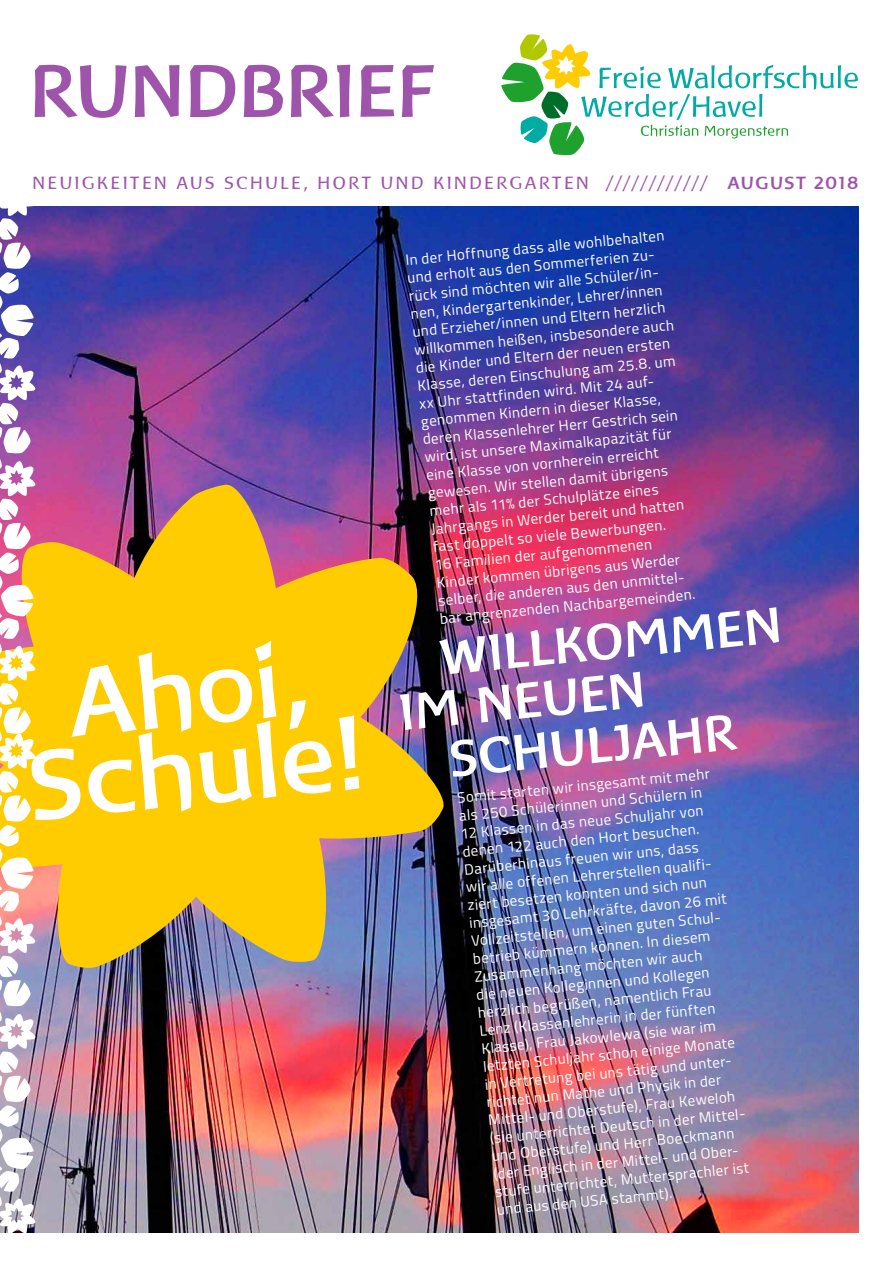
<style>
.page{position:relative;width:893px;height:1263px;background:#fff}
.page>*{position:absolute;margin:0;border:0;box-sizing:border-box;transform-origin:0 0}
.t1{font:700 98.25px/79.5px "Baar Philos";color:#fff;text-align:center}
.t2{font:700 75px "Baar Philos";letter-spacing:-.015em;color:#9e54ab}
.t3{font:700 51.15px/52.1px "Baar Philos";color:#fff}
.t4{font:18px "Baar Philos";letter-spacing:.095em;color:#9e54ab}
.t5{font:15px/18px "Titillium";color:#fff}
.s1{font-weight:700}
</style>
<div class="page">
<img style="left:36px;top:207px;width:823px;height:1026px">
<svg style="left:501px;top:34px;width:357px;height:122px"></svg>
<img style="left:36px;top:484px;width:411px;height:486px">
<img style="left:0;top:206px;width:36px;height:1027px">
<h2 class="t2" style="left:28px;top:48px;width:408px">RUNDBRIEF</h2>
<p class="t4" style="left:32px;top:172px;width:828px">NEUIGKEITEN AUS SCHULE, H ORT UN D KIN DERGARTEN //////////// <span class="s1">AUGUST 2018</span></p>
<h1 class="t1" style="left:17px;top:666px;width:339px;rotate:-5deg">Ahoi,<br>Schule!</h1>
<p class="t5" style="left:402px;top:252px;width:265px;rotate:-6deg">In der Hoffnung dass alle wohlbehalten und erholt aus den Sommerferien zu&shy;rück sind möchten wir alle Schüler/in&shy;nen, Kindergartenkinder, Lehrer/innen und Erzieher/innen und Eltern herzlich willkommen heißen, insbesondere auch die Kinder und Eltern der neuen ersten Klasse, deren Einschulung am 25.8. um xx Uhr stattfinden wird. Mit 24 auf&shy;genommen Kindern in dieser Klasse, deren Klassenlehrer Herr Gestrich sein wird, ist unsere Maximalkapazität für eine Klasse von vornherein erreicht gewesen. Wir stellen damit übrigens mehr als 11% der Schulplätze eines Jahrgangs in Werder bereit und hatten fast doppelt so viele Bewerbungen.<br>16 Familien der aufgenommenen Kinder kommen übrigens aus Werder selber, die anderen aus den unmittel&shy;bar angrenzenden Nachbargemeinden.</p>
<h3 class="t3" style="left:392px;top:634px;width:354px;text-indent:45px;rotate:-5deg">Willkommen im neuen</h3>
<h3 class="t3" style="left:446px;top:732px;width:276px;rotate:-5deg">Schuljahr</h3>
<p class="t5" style="left:453px;top:789px;width:262px;rotate:-6deg">Somit starten wir insgesamt mit mehr als 250 Schülerinnen und Schülern in 12 Klassen in das neue Schuljahr von denen 122 auch den Hort besuchen.<br>Darüberhinaus freuen wir uns, dass<br>wir alle offenen Lehrerstellen qualifi&shy;ziert besetzen konnten und sich nun insgesamt 30 Lehrkräfte, davon 26 mit Vollzeitstellen, um einen guten Schul&shy;betrieb kümmern können. In diesem Zusammenhang möchten wir auch<br>die neuen Kolleginnen und Kollegen herzlich begrüßen, namentlich Frau Lenz (Klassenlehrerin in der fünften Klasse), Frau Jakowlewa (sie war im letzten Schuljahr schon einige Monate in Vertretung bei uns tätig und unter&shy;richtet nun Mathe und Physik in der Mittel- und Oberstufe), Frau Keweloh (sie unterrichtet Deutsch in der Mittel&shy;und Oberstufe) und Herr Boeckmann (der Englisch in der Mittel- und Ober&shy;stufe unterrichtet, Muttersprachler ist und aus den USA stammt).</p>
</div>
